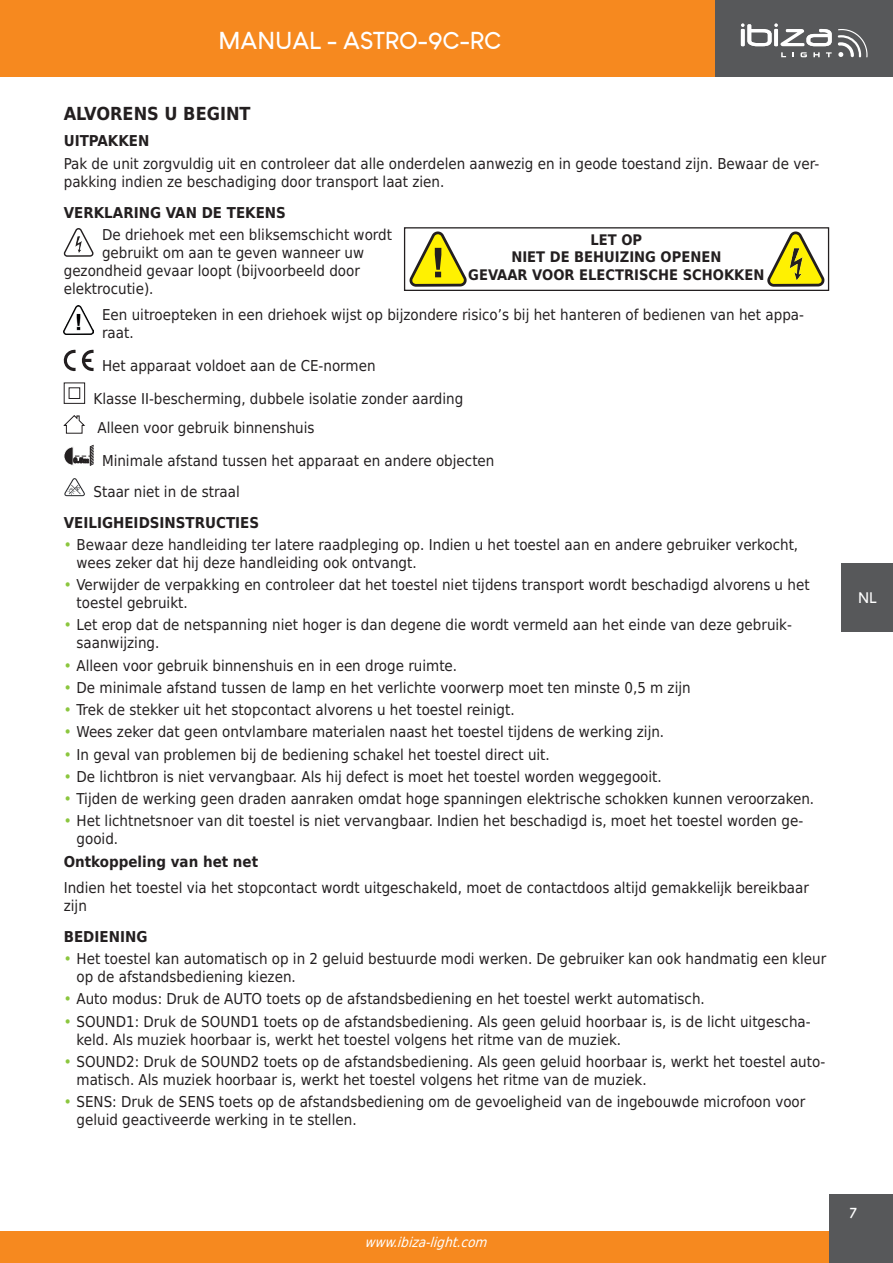
<style>
.page{position:relative;width:893px;height:1263px;background:#fff}
.page>*{position:absolute;margin:0;border:0;box-sizing:border-box;transform-origin:0 0}
.t1{font:700 24px "Louis George Cafe";color:#fff}
.t2{font:700 18px "DejaVu Sans Condensed";color:#231f20}
.t3{font:15px/18px "DejaVu Sans Condensed";color:#231f20}
.t4{font:700 15px "DejaVu Sans Condensed";color:#231f20}
.t5{font:700 15px "Louis George Cafe";color:#fff}
.t6{font:700 14.55px/17.5px "DejaVu Sans Condensed";color:#231f20;text-align:center}
.t7{font:italic 13.5px "DejaVu Sans Condensed";color:#fff}
.s1{color:#8bc63e}
</style>
<div class="page">
<div style="left:0;top:0;width:893px;height:77px;background:#f6891f"></div>
<div style="left:0;top:1231px;width:893px;height:32px;background:#f6891f"></div>
<div style="left:715px;top:0;width:178px;height:77px;background:#57585a"></div>
<svg style="left:838px;top:29px;width:29px;height:28px"></svg>
<svg style="left:741px;top:23px;width:91px;height:23px"></svg>
<svg style="left:781px;top:52px;width:5px;height:5px"></svg>
<svg style="left:800px;top:52px;width:7px;height:5px"></svg>
<svg style="left:813px;top:52px;width:7px;height:5px"></svg>
<svg style="left:826px;top:52px;width:6px;height:5px"></svg>
<div style="left:829px;top:1195px;width:64px;height:68px;background:#57585a"></div>
<div style="left:842px;top:563px;width:51px;height:68px;background:#57585a"></div>
<svg style="left:64px;top:228px;width:30px;height:29px"></svg>
<img style="left:70px;top:236px;width:18px;height:18px">
<img style="left:64px;top:305px;width:30px;height:29px">
<svg style="left:64px;top:350px;width:30px;height:21px"></svg>
<div style="left:64px;top:383px;width:21px;height:21px;border:1px solid #231f20"></div>
<div style="left:69px;top:387px;width:11px;height:12px;border:1px solid #231f20"></div>
<svg style="left:63px;top:415px;width:22px;height:19px"></svg>
<svg style="left:64px;top:445px;width:30px;height:21px"></svg>
<img style="left:64px;top:478px;width:21px;height:19px">
<svg style="left:409px;top:231px;width:58px;height:56px"></svg>
<svg style="left:767px;top:231px;width:57px;height:56px"></svg>
<img style="left:778px;top:246px;width:35px;height:35px">
<div style="left:404px;top:227px;width:425px;height:64px;border:1px solid #231f20"></div>
<h1 class="t1" style="left:219px;top:26px;width:284px">MANUAL - ASTRO-9C-RC</h1>
<p class="t2" style="left:64px;top:99px;width:188px">ALVORENS U BEGINT</p>
<p class="t4" style="left:64px;top:129px;width:87px">UITPAKKEN</p>
<p class="t3" style="left:64px;top:154px;width:757px">Pak de unit zorgvuldig uit en controleer dat alle onderdelen aanwezig en in geode toestand zijn. Bewaar de ver&shy;pakking indien ze beschadiging door transport laat zien.</p>
<p class="t4" style="left:64px;top:200px;width:224px">VERKLARING VAN DE TEKENS</p>
<p class="t3" style="left:102px;top:225px;width:291px">De driehoek met een bliksemschicht wordt</p>
<p class="t3" style="left:102px;top:243px;width:264px">gebruikt om aan te geven wanneer uw</p>
<p class="t3" style="left:64px;top:261px;width:298px">gezondheid gevaar loopt (bijvoorbeeld door</p>
<p class="t3" style="left:64px;top:279px;width:91px">elektrocutie).</p>
<p class="t3" style="left:102px;top:306px;width:703px">Een uitroepteken in een driehoek wijst op bijzondere risico’s bij het hanteren of bedienen van het appa&shy;raat.</p>
<p class="t3" style="left:94px;top:349px;width:371px;line-height:32.7px;text-indent:9px">Het apparaat voldoet aan de CE-normen<br>Klasse II-bescherming, dubbele isolatie zonder aarding</p>
<p class="t3" style="left:73px;top:411px;width:423px;line-height:33px;text-indent:24px">Alleen voor gebruik binnenshuis<br><sup>0.5m</sup> Minimale afstand tussen het apparaat en andere objecten</p>
<p class="t3" style="left:94px;top:482px;width:148px">Staar niet in de straal</p>
<p class="t4" style="left:64px;top:510px;width:197px">VEILIGHEIDSINSTRUCTIES</p>
<p class="t3" style="left:77px;top:535px;width:723px;text-indent:-13px"><span class="s1">•</span> Bewaar deze handleiding ter latere raadpleging op. Indien u het toestel aan en andere gebruiker verkocht, wees zeker dat hij deze handleiding ook ontvangt.</p>
<p class="t3" style="left:77px;top:576px;width:735px;text-indent:-13px"><span class="s1">•</span> Verwijder de verpakking en controleer dat het toestel niet tijdens transport wordt beschadigd alvorens u het toestel gebruikt.</p>
<p class="t3" style="left:77px;top:616px;width:717px;text-indent:-13px"><span class="s1">•</span> Let erop dat de netspanning niet hoger is dan degene die wordt vermeld aan het einde van deze gebruik&shy;saanwijzing.</p>
<p class="t3" style="left:64px;top:656px;width:395px"><span class="s1">•</span> Alleen voor gebruik binnenshuis en in een droge ruimte.</p>
<p class="t3" style="left:64px;top:678px;width:628px"><span class="s1">•</span> De minimale afstand tussen de lamp en het verlichte voorwerp moet ten minste 0,5 m zijn</p>
<p class="t3" style="left:64px;top:700px;width:452px"><span class="s1">•</span> Trek de stekker uit het stopcontact alvorens u het toestel reinigt.</p>
<p class="t3" style="left:64px;top:723px;width:602px"><span class="s1">•</span> Wees zeker dat geen ontvlambare materialen naast het toestel tijdens de werking zijn.</p>
<p class="t3" style="left:64px;top:745px;width:488px"><span class="s1">•</span> In geval van problemen bij de bediening schakel het toestel direct uit.</p>
<p class="t3" style="left:64px;top:767px;width:599px"><span class="s1">•</span> De lichtbron is niet vervangbaar. Als hij defect is moet het toestel worden weggegooit.</p>
<p class="t3" style="left:64px;top:789px;width:752px"><span class="s1">•</span> Tijden de werking geen draden aanraken omdat hoge spanningen elektrische schokken kunnen veroorzaken.</p>
<p class="t3" style="left:77px;top:812px;width:728px;text-indent:-13px"><span class="s1">•</span> Het lichtnetsnoer van dit toestel is niet vervangbaar. Indien het beschadigd is, moet het toestel worden ge&shy;gooid.</p>
<p class="t4" style="left:64px;top:849px;width:196px">Ontkoppeling van het net</p>
<p class="t3" style="left:64px;top:878px;width:747px">Indien het toestel via het stopcontact wordt uitgeschakeld, moet de contactdoos altijd gemakkelijk bereikbaar zijn</p>
<p class="t4" style="left:64px;top:924px;width:85px">BEDIENING</p>
<p class="t3" style="left:77px;top:949px;width:751px;text-indent:-13px"><span class="s1">•</span> Het toestel kan automatisch op in 2 geluid bestuurde modi werken. De gebruiker kan ook handmatig een kleur op de afstandsbediening kiezen.</p>
<p class="t3" style="left:64px;top:990px;width:642px"><span class="s1">•</span> Auto modus: Druk de AUTO toets op de afstandsbediening en het toestel werkt automatisch.</p>
<p class="t3" style="left:77px;top:1012px;width:736px;text-indent:-13px"><span class="s1">•</span> SOUND1: Druk de SOUND1 toets op de afstandsbediening. Als geen geluid hoorbaar is, is de licht uitgescha&shy;keld. Als muziek hoorbaar is, werkt het toestel volgens het ritme van de muziek.</p>
<p class="t3" style="left:77px;top:1052px;width:750px;text-indent:-13px"><span class="s1">•</span> SOUND2: Druk de SOUND2 toets op de afstandsbediening. Als geen geluid hoorbaar is, werkt het toestel auto&shy;matisch. Als muziek hoorbaar is, werkt het toestel volgens het ritme van de muziek.</p>
<p class="t3" style="left:77px;top:1092px;width:730px;text-indent:-13px"><span class="s1">•</span> SENS: Druk de SENS toets op de afstandsbediening om de gevoeligheid van de ingebouwde microfoon voor geluid geactiveerde werking in te stellen.</p>
<p class="t6" style="left:468px;top:231px;width:298px">LET OP<br>NIET DE BEHUIZING OPENEN<br>GEVAAR VOOR ELECTRISCHE SCHOKKEN</p>
<p class="t5" style="left:858px;top:588px;width:20px">NL</p>
<p class="t7" style="left:364px;top:1231px;width:129px">www.ibiza-light.com</p>
<p class="t5" style="left:850px;top:1203px;width:9px">7</p>
</div>
